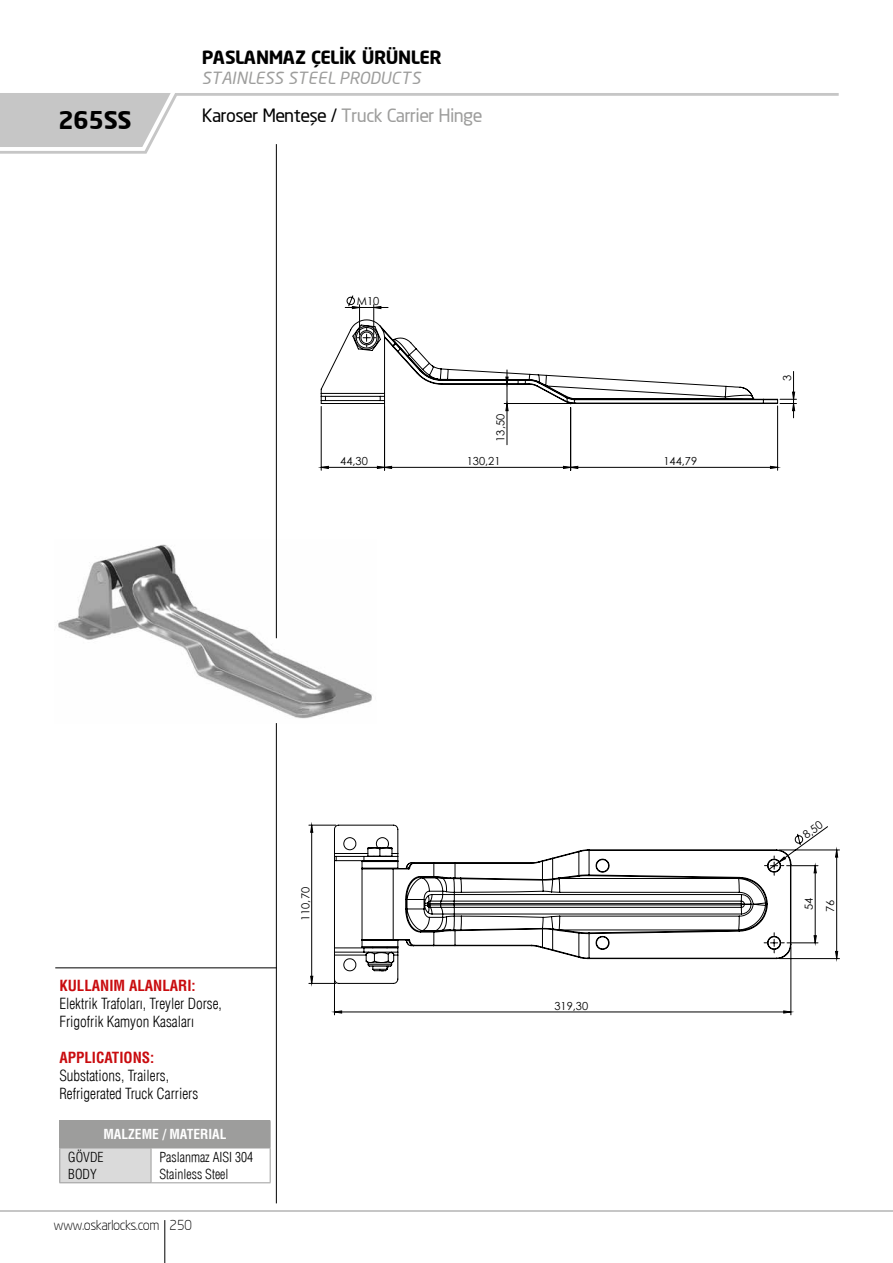
<style>
.page{position:relative;width:893px;height:1263px;background:#fff}
.page>*{position:absolute;margin:0;border:0;box-sizing:border-box;transform-origin:0 0}
.t1{font:700 24px "Neo Sans";color:#000}
.t2{font:18px "Neo Sans";color:#9d9d9c}
.t3{font:700 18px "Neo Sans";color:#000}
.t4{font:italic 16.5px "Neo Sans";color:#9d9d9c}
.t5{font:300 condensed 15px/18px "Helvetica";color:#000}
.t6{font:700 condensed 15px "Helvetica";color:#c90c0f}
.t7{font:300 condensed 13.5px/16.2px "Helvetica";color:#000}
.t8{font:300 13.5px "Neo Sans";color:#000}
.t9{font:700 condensed 13.5px "Helvetica";color:#fff}
.t10{font:11.1px "Century Gothic";color:#000}
.s1{color:#000}
</style>
<div class="page">
<hr style="left:0;top:1210px;width:893px;height:2px;background:#c6c6c6">
<hr style="left:164px;top:1220px;width:1px;height:43px;background:#000">
<img style="left:58px;top:540px;width:314px;height:179px">
<hr style="left:777px;top:406px;width:1px;height:64px;background:#000">
<hr style="left:570px;top:407px;width:1px;height:63px;background:#000">
<hr style="left:321px;top:406px;width:1px;height:64px;background:#000">
<hr style="left:384px;top:406px;width:1px;height:64px;background:#000">
<hr style="left:373px;top:305px;width:1px;height:30px;background:#000">
<hr style="left:359px;top:305px;width:1px;height:30px;background:#000">
<hr style="left:507px;top:403px;width:1px;height:42px;background:#000">
<svg style="left:321px;top:466px;width:456px;height:2px"></svg>
<svg style="left:345px;top:295px;width:43px;height:14px"></svg>
<svg style="left:320px;top:319px;width:476px;height:99px"></svg>
<svg style="left:334px;top:1011px;width:457px;height:2px"></svg>
<svg style="left:311px;top:825px;width:527px;height:158px"></svg>
<svg style="left:334px;top:824px;width:457px;height:160px"></svg>
<div style="left:60px;top:1121px;width:210px;height:27px;background:#9d9d9c"></div>
<div style="left:60px;top:1148px;width:91px;height:35px;background:#dadada"></div>
<hr style="left:59px;top:1148px;width:1px;height:34px;background:#9d9d9c">
<hr style="left:151px;top:1148px;width:1px;height:34px;background:#9d9d9c">
<hr style="left:270px;top:1148px;width:1px;height:34px;background:#9d9d9c">
<hr style="left:59px;top:1182px;width:92px;height:1px;background:#9d9d9c">
<hr style="left:151px;top:1182px;width:120px;height:1px;background:#9d9d9c">
<hr style="left:59px;top:1120px;width:92px;height:1px;background:#9d9d9c">
<svg style="left:59px;top:1121px;width:1px;height:26px"></svg>
<hr style="left:151px;top:1120px;width:120px;height:1px;background:#9d9d9c">
<svg style="left:270px;top:1121px;width:1px;height:26px"></svg>
<hr style="left:59px;top:1147px;width:92px;height:1px;background:#9d9d9c">
<hr style="left:151px;top:1147px;width:120px;height:1px;background:#9d9d9c">
<hr style="left:55px;top:967px;width:222px;height:1px;background:#000">
<svg style="left:0;top:93px;width:839px;height:61px"></svg>
<svg style="left:0;top:93px;width:182px;height:60px"></svg>
<hr style="left:276px;top:144px;width:1px;height:494px;background:#000">
<hr style="left:276px;top:723px;width:1px;height:480px;background:#000">
<p class="t3" style="left:202px;top:46px;width:241px">PASLANMAZ ÇELİK ÜRÜNLER</p>
<p class="t4" style="left:202px;top:67px;width:221px">STAINLESS STEEL PRODUCTS</p>
<h1 class="t1" style="left:58px;top:105px;width:74px">265SS</h1>
<p class="t2" style="left:202px;top:104px;width:282px"><span class="s1">Karoser Menteşe /</span> Truck Carrier Hinge</p>
<p class="t10" style="left:357px;top:293px;width:24px">M10</p>
<p class="t10" style="left:340px;top:453px;width:29px">44,30</p>
<p class="t10" style="left:493px;top:442px;width:29px;rotate:-90deg">13,50</p>
<p class="t10" style="left:467px;top:453px;width:35px">130,21</p>
<p class="t10" style="left:663px;top:453px;width:35px">144,79</p>
<p class="t10" style="left:779px;top:381px;width:8px;rotate:-90deg">3</p>
<p class="t6" style="left:59px;top:976px;width:138px">KULLANIM ALANLARI:</p>
<p class="t5" style="left:59px;top:995px;width:164px">Elektrik Trafoları, Treyler Dorse,<br>Frigofrik Kamyon Kasaları</p>
<p class="t6" style="left:59px;top:1048px;width:97px">APPLICATIONS:</p>
<p class="t5" style="left:59px;top:1067px;width:140px">Substations, Trailers,<br>Refrigerated Truck Carriers</p>
<p class="t9" style="left:103px;top:1126px;width:125px">MALZEME / MATERIAL</p>
<p class="t7" style="left:68px;top:1149px;width:37px">GÖVDE<br>BODY</p>
<p class="t7" style="left:160px;top:1149px;width:95px">Paslanmaz AISI 304<br>Stainless Steel</p>
<p class="t8" style="left:53px;top:1217px;width:140px">www.oskarlocks.com 250</p>
<p class="t10" style="left:298px;top:921px;width:35px;rotate:-90deg">110,70</p>
<p class="t10" style="left:554px;top:998px;width:35px">319,30</p>
<p class="t10" style="left:799px;top:830px;width:23px;rotate:-36deg">8,50</p>
<p class="t10" style="left:801px;top:910px;width:14px;rotate:-90deg">54</p>
<p class="t10" style="left:822px;top:912px;width:14px;rotate:-90deg">76</p>
</div>
